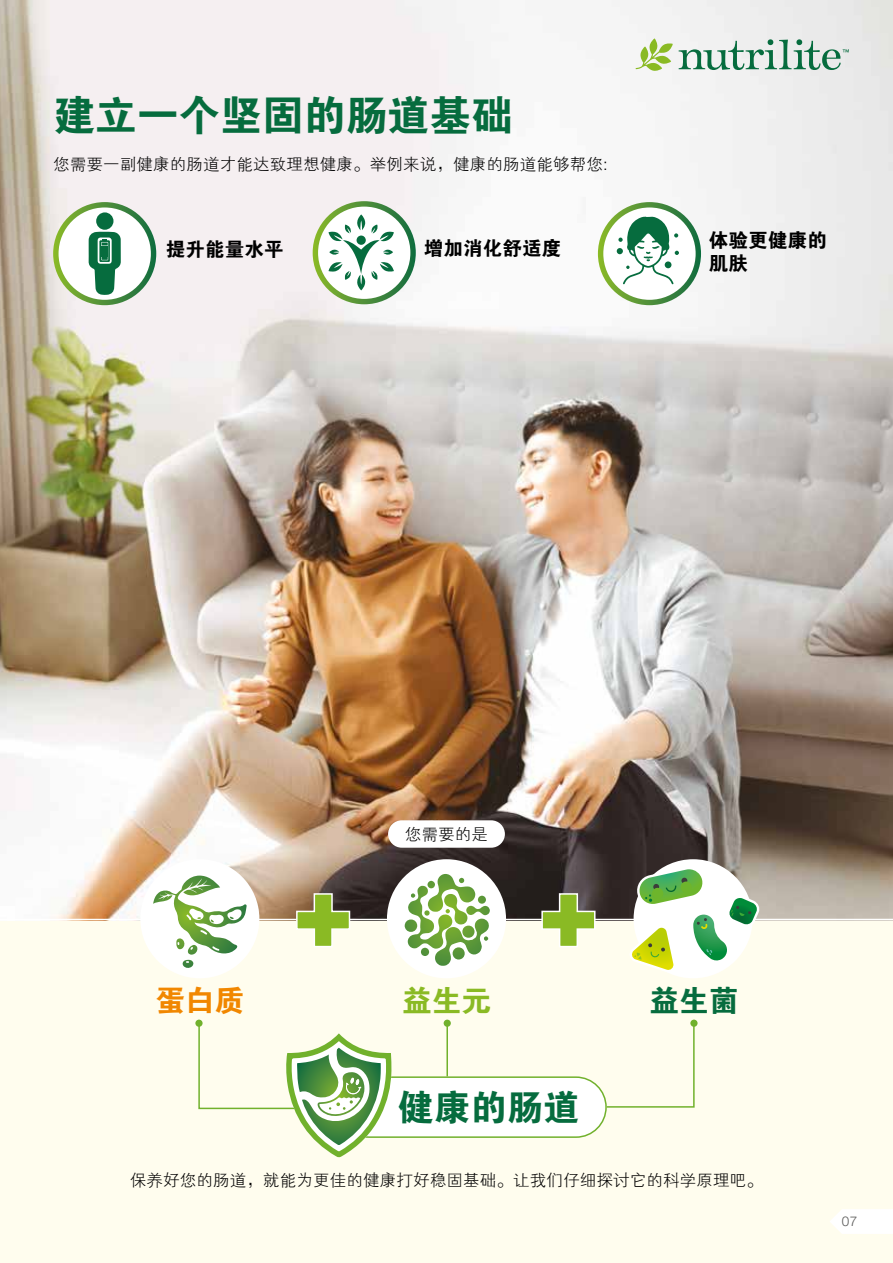
<style>
.page{position:relative;width:893px;height:1263px;background:#fffdee}
.page>*{position:absolute;margin:0;border:0;box-sizing:border-box;transform-origin:0 0}
.t1{font:42px "FZDHTK GBK1 0";letter-spacing:-.005em;color:#066c3e}
.t2{font:36px "FZDHTK GBK1 0";letter-spacing:.01em;color:#066c3e}
.t3{font:30px "FZDHTK GBK1 0";color:#f18700}
.t4{font:30px "FZDHTK GBK1 0";color:#8aba24}
.t5{font:30px "FZDHTK GBK1 0";color:#066c3e}
.t6{font:19.5px/23.4px "FZDHTK GBK1 0";letter-spacing:.01em;color:#000}
.t7{font:16.5px "FZXH1 K GBK1 0";letter-spacing:.01em;color:#000}
.t8{font:300 13.5px "Helvetica Neue LT Std";color:#575756}
</style>
<div class="page">
<img style="left:0;top:0;width:893px;height:919px">
<div style="left:388px;top:820px;width:117px;height:28px;background:#fff;border-radius:14px"></div>
<svg style="left:313px;top:201px;width:103px;height:103px;background:#559542"></svg>
<div style="left:318px;top:207px;width:92px;height:92px;background:#fff;border-radius:50%"></div>
<svg style="left:53px;top:202px;width:103px;height:103px;background:#57963e"></svg>
<div style="left:59px;top:207px;width:92px;height:93px;background:#fff;border-radius:50%"></div>
<svg style="left:328px;top:214px;width:66px;height:76px"></svg>
<svg style="left:598px;top:202px;width:103px;height:103px;background:#53943b"></svg>
<div style="left:603px;top:207px;width:93px;height:93px;background:#fff;border-radius:50%"></div>
<svg style="left:617px;top:217px;width:62px;height:67px"></svg>
<div style="left:96px;top:212px;width:18px;height:18px;background:#066c3e;border-radius:50%"></div>
<svg style="left:89px;top:232px;width:32px;height:63px"></svg>
<hr style="left:0;top:919px;width:893px;height:1px;background:#fff">
<div style="left:140px;top:859px;width:119px;height:119px;background:#fff;border-radius:50%"></div>
<div style="left:387px;top:859px;width:119px;height:119px;background:#fff;border-radius:50%"></div>
<svg style="left:626px;top:864px;width:137px;height:114px"></svg>
<svg style="left:153px;top:875px;width:94px;height:93px"></svg>
<svg style="left:405px;top:874px;width:85px;height:92px"></svg>
<svg style="left:295px;top:892px;width:56px;height:55px"></svg>
<svg style="left:541px;top:892px;width:55px;height:55px"></svg>
<svg style="left:636px;top:38px;width:37px;height:33px"></svg>
<svg style="left:679px;top:39px;width:170px;height:31px"></svg>
<svg style="left:607px;top:1027px;width:88px;height:81px"></svg>
<hr style="left:446px;top:1023px;width:2px;height:53px;background:#71b12c">
<svg style="left:195px;top:1019px;width:8px;height:8px"></svg>
<div style="left:444px;top:1019px;width:7px;height:8px;background:#71b12c;border-radius:50%"></div>
<div style="left:690px;top:1019px;width:8px;height:8px;background:#71b12c;border-radius:50%"></div>
<div style="left:340px;top:1077px;width:266px;height:60px;background:#fff;border-radius:30px"></div>
<div style="left:339px;top:1076px;width:268px;height:62px;border:2px solid #71b12c;border-radius:30px"></div>
<svg style="left:198px;top:1022px;width:194px;height:135px"></svg>
<svg style="left:830px;top:1209px;width:63px;height:25px"></svg>
<h1 class="t1" style="left:53px;top:92px;width:461px">建立一个坚固的肠道基础</h1>
<p class="t7" style="left:53px;top:155px;width:556px">您需要一副健康的肠道才能达致理想健康。举例来说，健康的肠道能够帮您:</p>
<p class="t6" style="left:166px;top:238px;width:119px">提升能量水平</p>
<p class="t6" style="left:424px;top:237px;width:139px">增加消化舒适度</p>
<p class="t6" style="left:709px;top:229px;width:119px">体验更健康的肌肤</p>
<p class="t7" style="left:405px;top:825px;width:85px">您需要的是</p>
<h3 class="t3" style="left:155px;top:984px;width:91px">蛋白质</h3>
<h3 class="t4" style="left:402px;top:984px;width:91px">益生元</h3>
<h3 class="t5" style="left:649px;top:984px;width:91px">益生菌</h3>
<h2 class="t2" style="left:398px;top:1087px;width:183px">健康的肠道</h2>
<p class="t7" style="left:130px;top:1171px;width:635px">保养好您的肠道，就能为更佳的健康打好稳固基础。让我们仔细探讨它的科学原理吧。</p>
<p class="t8" style="left:842px;top:1213px;width:17px">07</p>
</div>
